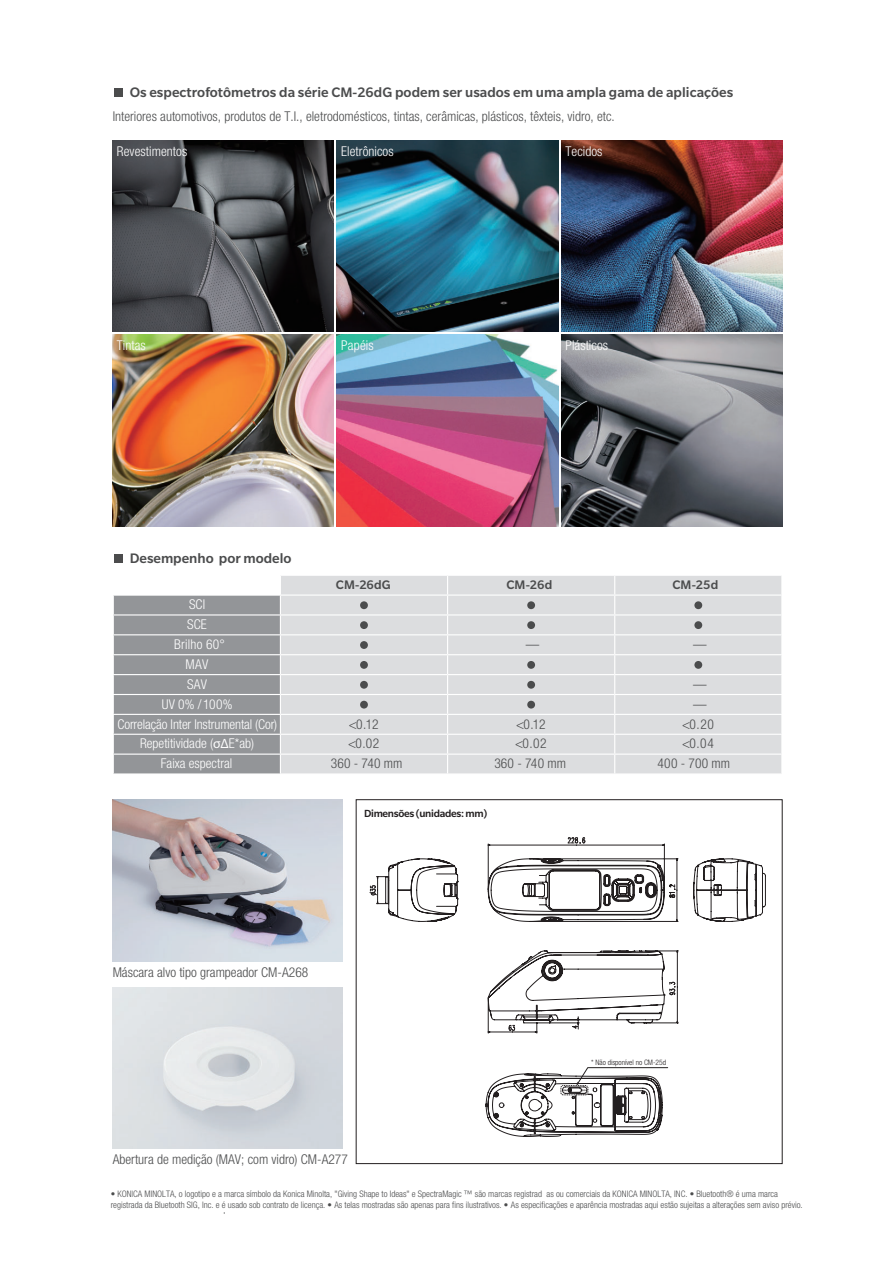
<style>
.page{position:relative;width:893px;height:1263px;background:#fff}
.page>*{position:absolute;margin:0;border:0;box-sizing:border-box;transform-origin:0 0}
.t1{font:500 15px "Slate Std";letter-spacing:.005em;color:#4b4c4d}
.t2{font:300 condensed 13.5px "Helvetica Neue";color:#4b4c4d}
.t3{font:300 condensed 13.5px/20px "Helvetica Neue";color:#fff;text-align:center}
.t4{font:500 13.5px "Slate Std";letter-spacing:.01em;color:#4b4c4d}
.t5{font:500 11.25px "Slate Std";letter-spacing:-.025em;color:#231f20}
.t6{font:300 condensed 9px/10.8px "Helvetica Neue";color:#4b4c4d}
.t7{font:300 condensed 7.5px "Helvetica Neue";color:#231f20}
.s1{font-family:"Myriad Pro";font-weight:400;font-stretch:normal}
</style>
<div class="page">
<img style="left:113px;top:799px;width:229px;height:162px">
<img style="left:113px;top:987px;width:229px;height:162px">
<div style="left:114px;top:88px;width:9px;height:9px;background:#4b4c4d"></div>
<div style="left:114px;top:554px;width:9px;height:9px;background:#4b4c4d"></div>
<div style="left:281px;top:576px;width:500px;height:197px;background:#dcdddf"></div>
<hr style="left:280px;top:594px;width:168px;height:2px;background:#fff">
<hr style="left:615px;top:594px;width:167px;height:2px;background:#fff">
<hr style="left:280px;top:614px;width:168px;height:1px;background:#fff">
<hr style="left:615px;top:614px;width:167px;height:1px;background:#fff">
<hr style="left:280px;top:634px;width:168px;height:1px;background:#fff">
<hr style="left:615px;top:634px;width:167px;height:1px;background:#fff">
<hr style="left:280px;top:654px;width:168px;height:1px;background:#fff">
<hr style="left:615px;top:654px;width:167px;height:1px;background:#fff">
<hr style="left:280px;top:674px;width:168px;height:1px;background:#fff">
<hr style="left:615px;top:674px;width:167px;height:1px;background:#fff">
<hr style="left:280px;top:694px;width:168px;height:1px;background:#fff">
<hr style="left:615px;top:694px;width:167px;height:1px;background:#fff">
<hr style="left:280px;top:714px;width:168px;height:1px;background:#fff">
<hr style="left:615px;top:714px;width:167px;height:1px;background:#fff">
<hr style="left:280px;top:734px;width:168px;height:1px;background:#fff">
<hr style="left:615px;top:734px;width:167px;height:1px;background:#fff">
<hr style="left:280px;top:753px;width:168px;height:2px;background:#fff">
<svg style="left:113px;top:595px;width:168px;height:178px;background:#9c9ea1"></svg>
<hr style="left:615px;top:753px;width:167px;height:2px;background:#fff">
<svg style="left:781px;top:576px;width:1px;height:197px"></svg>
<svg style="left:360px;top:576px;width:342px;height:197px;background:#dcdddf"></svg>
<img style="left:337px;top:140px;width:221px;height:192px">
<img style="left:337px;top:335px;width:221px;height:191px">
<img style="left:561px;top:140px;width:221px;height:192px">
<img style="left:113px;top:335px;width:221px;height:191px">
<img style="left:113px;top:140px;width:221px;height:192px">
<img style="left:561px;top:335px;width:221px;height:191px">
<svg style="left:376px;top:843px;width:390px;height:294px"></svg>
<div style="left:560px;top:1085px;width:28px;height:10px;border:1px solid #fff;border-radius:2px"></div>
<div style="left:561px;top:1085px;width:27px;height:10px;border:1px dashed #231f20;border-radius:2px"></div>
<svg style="left:576px;top:1067px;width:92px;height:24px"></svg>
<svg style="left:669px;top:982px;width:7px;height:13px"></svg>
<svg style="left:509px;top:1025px;width:6px;height:6px"></svg>
<svg style="left:369px;top:885px;width:8px;height:11px"></svg>
<svg style="left:568px;top:837px;width:18px;height:7px"></svg>
<div style="left:356px;top:799px;width:426px;height:365px;border:1px solid #231f20"></div>
<h1 class="t1" style="left:130px;top:85px;width:605px">Os espectrofotômetros da série CM-26dG podem ser usados em uma ampla gama de aplicações</h1>
<h2 class="t2" style="left:113px;top:109px;width:504px">Interiores automotivos, produtos de T.I., eletrodomésticos, tintas, cerâmicas, plásticos, têxteis, vidro, etc.</h2>
<h2 class="t3" style="left:117px;top:141px;width:72px">Revestimentos</h2>
<h2 class="t3" style="left:117px;top:335px;width:30px">Tintas</h2>
<h2 class="t3" style="left:341px;top:141px;width:54px">Eletrônicos</h2>
<h2 class="t3" style="left:341px;top:335px;width:34px">Papéis</h2>
<h2 class="t3" style="left:566px;top:141px;width:38px">Tecidos</h2>
<h2 class="t3" style="left:566px;top:335px;width:44px">Plásticos</h2>
<h1 class="t1" style="left:130px;top:551px;width:163px">Desempenho por modelo</h1>
<h2 class="t3" style="left:174px;top:594px;width:52px">SCI<br>SCE<br>Brilho 60°</h2>
<h2 class="t3" style="left:185px;top:654px;width:24px;text-align:left">MAV<br>SAV</h2>
<h2 class="t4" style="left:336px;top:578px;width:57px">CM-26dG</h2>
<h2 class="t4" style="left:506px;top:578px;width:47px">CM-26d</h2>
<h2 class="t4" style="left:672px;top:578px;width:47px">CM-25d</h2>
<h2 class="t2" style="left:526px;top:636px;width:15px">—</h2>
<h2 class="t2" style="left:693px;top:636px;width:15px">—</h2>
<h2 class="t2" style="left:693px;top:676px;width:15px">—</h2>
<h2 class="t3" style="left:162px;top:694px;width:72px">UV 0% / 100%</h2>
<h2 class="t2" style="left:693px;top:696px;width:15px">—</h2>
<h2 class="t3" style="left:117px;top:714px;width:161px">Correlação Inter Instrumental (Cor)</h2>
<h2 class="t2" style="left:349px;top:716px;width:31px">&lt;0.12</h2>
<h2 class="t2" style="left:516px;top:716px;width:31px">&lt;0.12</h2>
<h2 class="t2" style="left:682px;top:716px;width:33px">&lt;0.20</h2>
<h2 class="t3" style="left:140px;top:734px;width:116px">Repetitividade (<span class="s1">σ∆</span>E*ab)</h2>
<h2 class="t2" style="left:348px;top:736px;width:33px">&lt;0.02</h2>
<h2 class="t2" style="left:515px;top:736px;width:33px">&lt;0.02</h2>
<h2 class="t2" style="left:682px;top:736px;width:33px">&lt;0.04</h2>
<h2 class="t3" style="left:161px;top:753px;width:73px">Faixa espectral</h2>
<h2 class="t2" style="left:331px;top:756px;width:73px">360 - 740 mm</h2>
<h2 class="t2" style="left:494px;top:756px;width:73px">360 - 740 mm</h2>
<h2 class="t2" style="left:657px;top:756px;width:74px">400 - 700 mm</h2>
<p class="t5" style="left:364px;top:807px;width:125px">Dimensões (unidades: mm)</p>
<h2 class="t2" style="left:113px;top:964px;width:197px">Máscara alvo tipo grampeador CM-A268</h2>
<h2 class="t2" style="left:113px;top:1152px;width:237px">Abertura de medição (MAV; com vidro) CM-A277</h2>
<p class="t7" style="left:591px;top:1058px;width:76px">* Não disponível no CM-25d</p>
<p class="t6" style="left:111px;top:1188px;width:693px">• KONICA MINOLTA, o logotipo e a marca símbolo da Konica Minolta, "Giving Shape to Ideas" e SpectraMagic ™ são marcas registrad as ou comerciais da KONICA MINOLTA, INC. • Bluetooth® é uma marca registrada da Bluetooth SIG, Inc. e é usado sob contrato de licença. • As telas mostradas são apenas para fins ilustrativos. • As especificações e aparência mostradas aqui estão sujeitas a alterações sem aviso prévio.</p>
</div>
